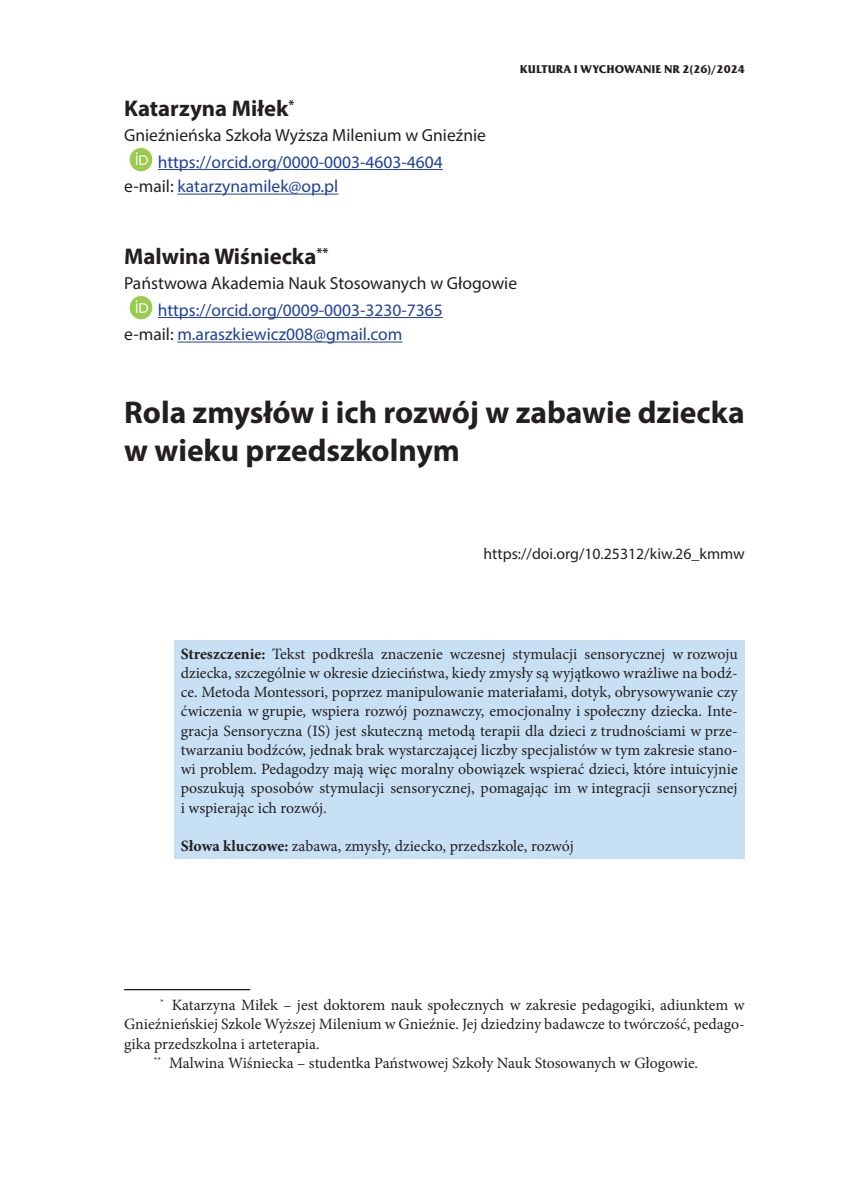
<style>
.page{position:relative;width:844px;height:1191px;background:#fff}
.page>*{position:absolute;margin:0;border:0;box-sizing:border-box;transform-origin:0 0}
.t1{font:700 31.5px/37.8px "Myriad Pro";color:#231f20}
.t2{font:700 22.75px "Myriad Pro";color:#231f20}
.t3{font:17.5px/24.5px "Myriad Pro";color:#20419a}
.t4{font:17.5px "Myriad Pro";color:#231f20}
.t5{font:15.75px/19.2px "Minion Pro";color:#231f20;text-align:justify}
.t6{font:15.75px "Myriad Pro";color:#231f20}
.t7{font:700 11.2px "Friz Qua TCE";color:#231f20}
.s1{color:#231f20}
.s2{font-weight:700}
</style>
<div class="page">
<hr style="left:158px;top:169px;width:284px;height:1px;background:#20419a">
<hr style="left:177px;top:194px;width:161px;height:1px;background:#20419a">
<hr style="left:158px;top:317px;width:284px;height:1px;background:#20419a">
<hr style="left:177px;top:341px;width:225px;height:1px;background:#20419a">
<img style="left:129px;top:147px;width:24px;height:25px">
<img style="left:129px;top:295px;width:24px;height:25px">
<div style="left:174px;top:640px;width:570px;height:218px;background:#c7e0f3"></div>
<hr style="left:124px;top:989px;width:126px;height:1px;background:#231f20">
<h2 class="t2" style="left:124px;top:94px;width:172px">Katarzyna Miłek<sup>*</sup></h2>
<p class="t4" style="left:124px;top:124px;width:363px">Gnieźnieńska Szkoła Wyższa Milenium w Gnieźnie</p>
<p class="t3" style="left:124px;top:149px;width:320px;text-indent:34px">https://orcid.org/0000-0003-4603-4604 <span class="s1">e-mail:</span> katarzynamilek@op.pl</p>
<p class="t7" style="left:520px;top:62px;width:226px">KULTURA I WYCHOWANIE NR 2(26)/2024</p>
<h2 class="t2" style="left:124px;top:242px;width:206px">Malwina Wiśniecka<sup>**</sup></h2>
<p class="t4" style="left:124px;top:272px;width:394px">Państwowa Akademia Nauk Stosowanych w Głogowie</p>
<p class="t3" style="left:124px;top:297px;width:320px;text-indent:34px">https://orcid.org/0009-0003-3230-7365 <span class="s1">e-mail:</span> m.araszkiewicz008@gmail.com</p>
<h1 class="t1" style="left:124px;top:392px;width:622px">Rola zmysłów i ich rozwój w zabawie dziecka w wieku przedszkolnym</h1>
<p class="t6" style="left:483px;top:543px;width:262px">https://doi.org/10.25312/kiw.26_kmmw</p>
<p class="t5" style="left:181px;top:644px;width:558px"><span class="s2">Streszczenie:</span> Tekst podkreśla znaczenie wczesnej stymulacji sensorycznej w rozwoju dziecka, szczególnie w okresie dzieciństwa, kiedy zmysły są wyjątkowo wrażliwe na bodź&shy;ce. Metoda Montessori, poprzez manipulowanie materiałami, dotyk, obrysowywanie czy ćwiczenia w grupie, wspiera rozwój poznawczy, emocjonalny i społeczny dziecka. Inte&shy;gracja Sensoryczna (IS) jest skuteczną metodą terapii dla dzieci z trudnościami w prze&shy;twarzaniu bodźców, jednak brak wystarczającej liczby specjalistów w tym zakresie stano&shy;wi problem. Pedagodzy mają więc moralny obowiązek wspierać dzieci, które intuicyjnie poszukują sposobów stymulacji sensorycznej, pomagając im w integracji sensorycznej i wspierając ich rozwój.</p>
<p class="t5" style="left:181px;top:836px;width:394px"><span class="s2">Słowa kluczowe:</span> zabawa, zmysły, dziecko, przedszkole, rozwój</p>
<p class="t5" style="left:160px;top:995px;width:586px"><sup>*</sup> Katarzyna Miłek – jest doktorem nauk społecznych w zakresie pedagogiki, adiunktem w</p>
<p class="t5" style="left:124px;top:1014px;width:622px">Gnieźnieńskiej Szkole Wyższej Milenium w Gnieźnie. Jej dziedziny badawcze to twórczość, pedago-</p>
<p class="t5" style="left:124px;top:1034px;width:197px">gika przedszkolna i arteterapia.</p>
<p class="t5" style="left:154px;top:1053px;width:545px"><sup>**</sup> Malwina Wiśniecka – studentka Państwowej Szkoły Nauk Stosowanych w Głogowie.</p>
</div>
